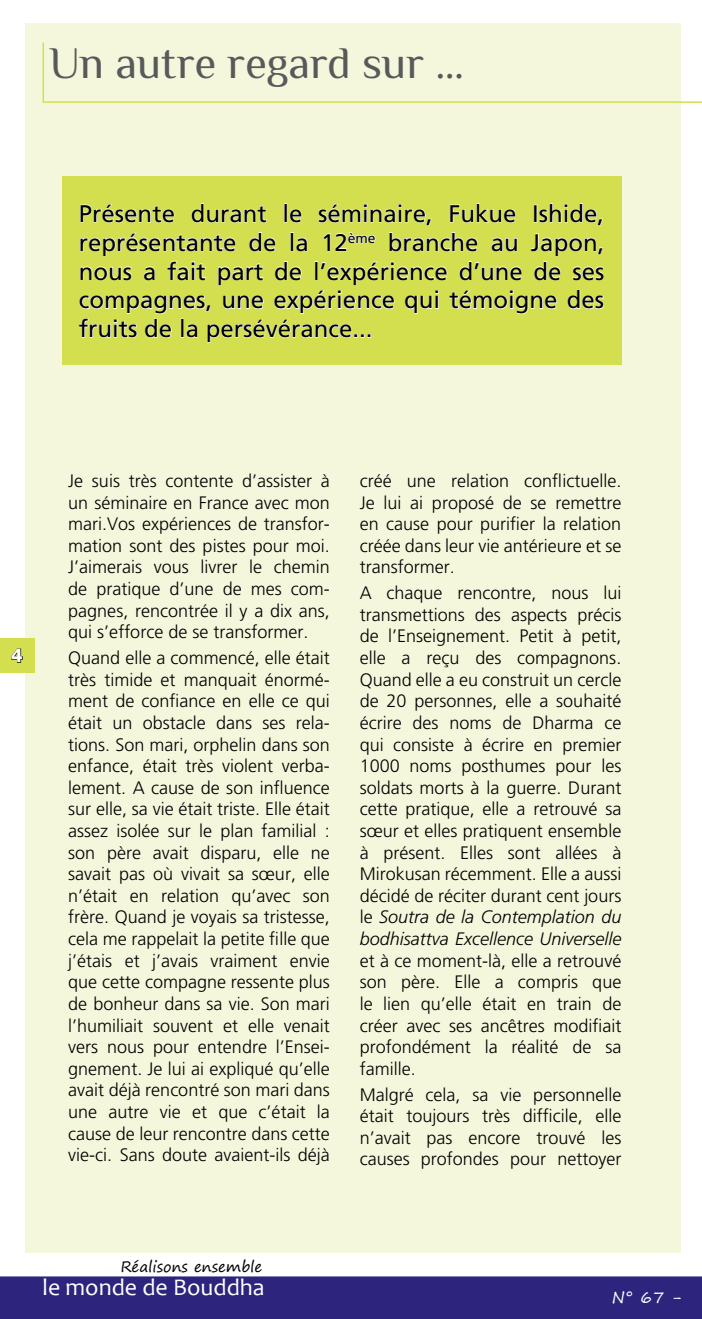
<style>
.page{position:relative;width:702px;height:1319px;background:#fff}
.page>*{position:absolute;margin:0;border:0;box-sizing:border-box;transform-origin:0 0}
.t1{font:45px "Philosopher";color:#58595b}
.t2{font:24px/28.8px "Frutiger";color:#000;text-align:justify}
.t3{font:24px "Candara";color:#fff}
.t4{font:300 18px/21.6px "Frutiger";color:#000;text-align:justify}
.t5{font:700 18px "Tahoma";color:#fff}
.t6{font:16.5px "Segoe Print";color:#fff}
.t7{font:15px "Segoe Print";color:#000}
.s1{font-style:italic}
</style>
<div class="page">
<div style="left:0;top:1276px;width:702px;height:42px;background:#2d257d"></div>
<div style="left:26px;top:23px;width:654px;height:1229px;background:#f4f7db"></div>
<div style="left:0;top:638px;width:34px;height:34px;background:#d3df4e"></div>
<svg style="left:11px;top:648px;width:12px;height:14px"></svg>
<hr style="left:43px;top:43px;width:1px;height:58px;background:#d3df4e">
<hr style="left:43px;top:101px;width:659px;height:2px;background:#d3df4e">
<div style="left:62px;top:176px;width:559px;height:188px;background:#d3df4e"></div>
<svg style="left:80px;top:204px;width:94px;height:18px"></svg>
<svg style="left:191px;top:203px;width:75px;height:19px"></svg>
<div style="left:284px;top:204px;width:3px;height:18px;border:1px solid #fff"></div>
<svg style="left:290px;top:209px;width:12px;height:13px"></svg>
<svg style="left:318px;top:204px;width:113px;height:21px"></svg>
<svg style="left:450px;top:203px;width:66px;height:19px"></svg>
<div style="left:534px;top:205px;width:3px;height:17px;border:1px solid #fff"></div>
<svg style="left:539px;top:203px;width:64px;height:22px"></svg>
<svg style="left:79px;top:232px;width:525px;height:110px"></svg>
<h1 class="t1" style="left:49px;top:39px;width:416px">Un autre regard sur ...</h1>
<h2 class="t2" style="left:79px;top:199px;width:527px">Présente durant le séminaire, Fukue Ishide, représentante de la 12<sup>ème</sup> branche au Japon, nous a fait part de l’expérience d’une de ses compagnes, une expérience qui témoigne des fruits de la persévérance...</h2>
<p class="t5" style="left:11px;top:643px;width:13px">4</p>
<p class="t4" style="left:68px;top:470px;width:263px">Je suis très contente d’assister à un séminaire en France avec mon mari.Vos expériences de transfor&shy;mation sont des pistes pour moi.<br>J’aimerais vous livrer le chemin de pratique d’une de mes com&shy;pagnes, rencontrée il y a dix ans, qui s’efforce de se transformer.</p>
<p class="t4" style="left:68px;top:647px;width:263px">Quand elle a commencé, elle était très timide et manquait énormé&shy;ment de confiance en elle ce qui était un obstacle dans ses rela&shy;tions. Son mari, orphelin dans son enfance, était très violent verba&shy;lement. A cause de son influence sur elle, sa vie était triste. Elle était assez isolée sur le plan familial : son père avait disparu, elle ne savait pas où vivait sa sœur, elle n’était en relation qu’avec son frère. Quand je voyais sa tristesse, cela me rappelait la petite fille que j’étais et j’avais vraiment envie que cette compagne ressente plus de bonheur dans sa vie. Son mari l’humiliait souvent et elle venait vers nous pour entendre l’Ensei&shy;gnement. Je lui ai expliqué qu’elle avait déjà rencontré son mari dans une autre vie et que c’était la cause de leur rencontre dans cette vie-ci. Sans doute avaient-ils déjà</p>
<p class="t4" style="left:360px;top:470px;width:263px">créé une relation conflictuelle.<br>Je lui ai proposé de se remettre en cause pour purifier la relation créée dans leur vie antérieure et se transformer.</p>
<p class="t4" style="left:360px;top:582px;width:263px">A chaque rencontre, nous lui transmettions des aspects précis de l’Enseignement. Petit à petit, elle a reçu des compagnons.<br>Quand elle a eu construit un cercle de 20 personnes, elle a souhaité écrire des noms de Dharma ce qui consiste à écrire en premier 1000 noms posthumes pour les soldats morts à la guerre. Durant cette pratique, elle a retrouvé sa sœur et elles pratiquent ensemble à présent. Elles sont allées à Mirokusan récemment. Elle a aussi décidé de réciter durant cent jours le <span class="s1">Soutra de la Contemplation du bodhisattva Excellence Universelle</span></p>
<p class="t4" style="left:360px;top:949px;width:263px">et à ce moment-là, elle a retrouvé son père. Elle a compris que le lien qu’elle était en train de créer avec ses ancêtres modifiait profondément la réalité de sa famille.</p>
<p class="t4" style="left:360px;top:1083px;width:263px">Malgré cela, sa vie personnelle était toujours très difficile, elle n’avait pas encore trouvé les causes profondes pour nettoyer</p>
<p class="t7" style="left:121px;top:1253px;width:143px">Réalisons ensemble</p>
<h2 class="t3" style="left:43px;top:1272px;width:224px">le monde de Bouddha</h2>
<p class="t6" style="left:612px;top:1282px;width:71px">N° 67 -</p>
</div>
